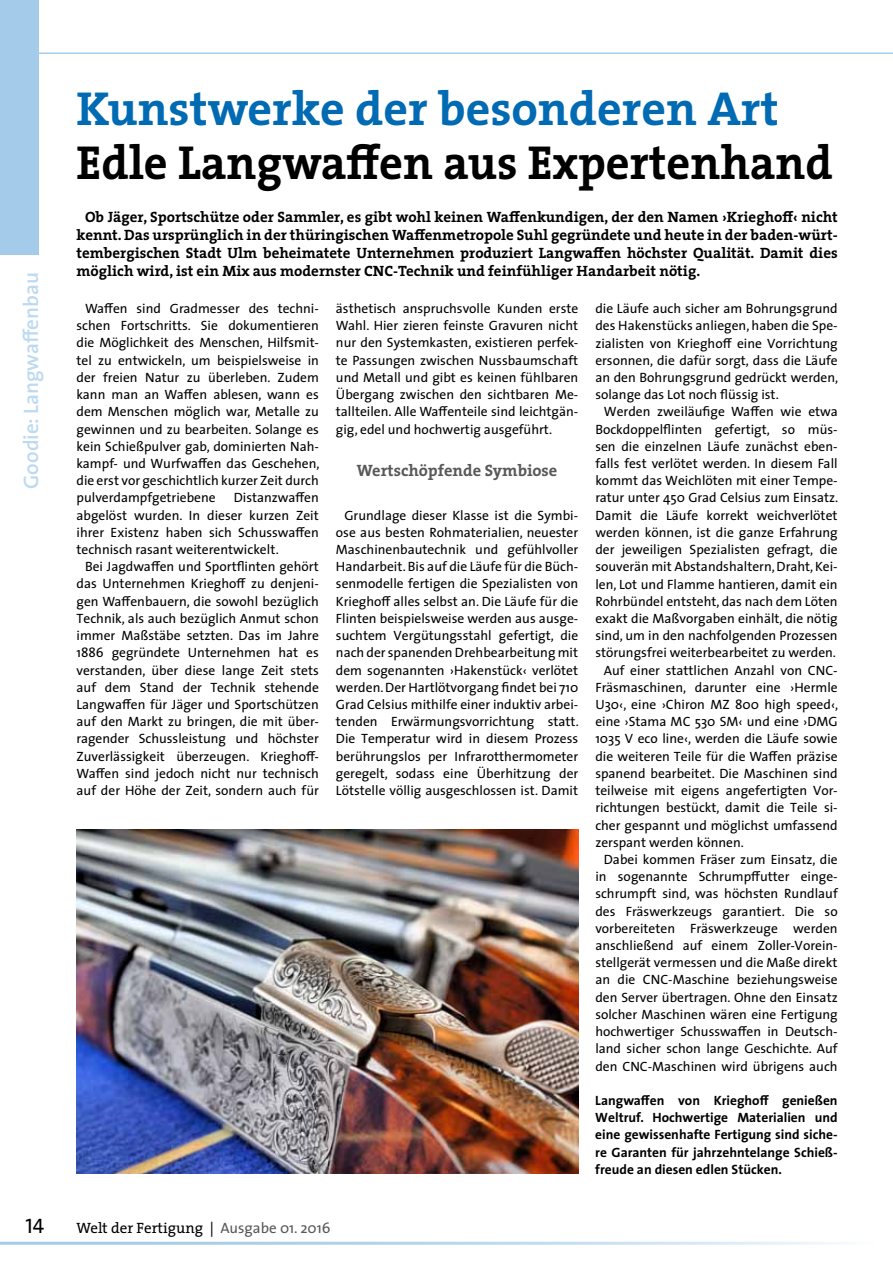
<style>
.page{position:relative;width:893px;height:1263px;background:#fff}
.page>*{position:absolute;margin:0;border:0;box-sizing:border-box;transform-origin:0 0}
.t1{font:700 48px/54px "The Serif";color:#000}
.t2{font:600 21px "The Sans";color:#bddaf0}
.t3{font:21px "The Sans Regular Caps";color:#000}
.t4{font:700 16.5px "The Serif";color:#58585a}
.t5{font:700 15px/18px "The Serif";color:#000;text-align:justify}
.t6{font:15px "The Serif";color:#000}
.t7{font:13.5px/17.2px "The Sans";color:#000;text-align:justify}
.t8{font:700 13.5px/17.2px "The Sans";color:#000;text-align:justify}
.s1{color:#006ab3}
.s2{font-family:"The Sans"}
.s3{font-family:"The Sans";color:#58585a}
</style>
<div class="page">
<div style="left:0;top:0;width:38px;height:255px;background:#a4ccea"></div>
<hr style="left:38px;top:53px;width:855px;height:1px;background:#a4ccea">
<hr style="left:0;top:1242px;width:876px;height:3px;background:#a4ccea">
<img style="left:77px;top:829px;width:501px;height:344px">
<p class="t2" style="left:14px;top:489px;width:218px;rotate:-90deg">Goodie: Langwaffenbau</p>
<p class="t1" style="left:77px;top:81px;width:758px"><span class="s1">Kunstwerke der besonderen Art<br></span>Edle Langwaffen aus Expertenhand</p>
<p class="t5" style="left:77px;top:207px;width:763px;text-indent:9px">Ob Jäger, Sportschütze oder Sammler, es gibt wohl keinen Waffenkundigen, der den Namen ›Krieghoff‹ nicht kennt. Das ursprünglich in der thüringischen Waffenmetropole Suhl gegründete und heute in der baden-würt&shy;tembergischen Stadt Ulm beheimatete Unternehmen produziert Langwaffen höchster Qualität. Damit dies möglich wird, ist ein Mix aus modernster CNC-Technik und feinfühliger Handarbeit nötig.</p>
<p class="t7" style="left:77px;top:299px;width:245px;text-indent:9px">Waffen sind Gradmesser des techni&shy;schen Fortschritts. Sie dokumentieren die Möglichkeit des Menschen, Hilfsmit&shy;tel zu entwickeln, um beispielsweise in der freien Natur zu überleben. Zudem kann man an Waffen ablesen, wann es dem Menschen möglich war, Metalle zu gewinnen und zu bearbeiten. Solange es kein Schießpulver gab, dominierten Nah&shy;kampf- und Wurfwaffen das Geschehen, die erst vor geschichtlich kurzer Zeit durch pulverdampfgetriebene</p>
<p class="t7" style="left:234px;top:489px;width:87px">Distanzwaffen</p>
<p class="t7" style="left:77px;top:506px;width:244px">abgelöst wurden. In dieser kurzen Zeit</p>
<p class="t7" style="left:77px;top:523px;width:244px">ihrer Existenz haben sich Schusswaffen</p>
<p class="t7" style="left:77px;top:540px;width:204px">technisch rasant weiterentwickelt.</p>
<p class="t7" style="left:85px;top:558px;width:235px">Bei Jagdwaffen und Sportflinten gehört</p>
<p class="t7" style="left:77px;top:575px;width:244px">das Unternehmen Krieghoff zu denjeni-</p>
<p class="t7" style="left:77px;top:592px;width:244px">gen Waffenbauern, die sowohl bezüglich</p>
<p class="t7" style="left:77px;top:609px;width:244px">Technik, als auch bezüglich Anmut schon</p>
<p class="t7" style="left:77px;top:626px;width:244px">immer Maßstäbe setzten. Das im Jahre</p>
<p class="t7" style="left:77px;top:644px;width:244px">1886 gegründete Unternehmen hat es</p>
<p class="t7" style="left:77px;top:661px;width:244px">verstanden, über diese lange Zeit stets</p>
<p class="t7" style="left:77px;top:678px;width:244px">auf dem Stand der Technik stehende</p>
<p class="t7" style="left:77px;top:695px;width:244px">Langwaffen für Jäger und Sportschützen</p>
<p class="t7" style="left:77px;top:713px;width:244px">auf den Markt zu bringen, die mit über-</p>
<p class="t7" style="left:77px;top:730px;width:244px">ragender Schussleistung und höchster</p>
<p class="t7" style="left:77px;top:747px;width:244px">Zuverlässigkeit überzeugen. Krieghoff-</p>
<p class="t7" style="left:77px;top:764px;width:244px">Waffen sind jedoch nicht nur technisch</p>
<p class="t7" style="left:77px;top:781px;width:244px">auf der Höhe der Zeit, sondern auch für</p>
<p class="t7" style="left:336px;top:299px;width:244px">ästhetisch anspruchsvolle Kunden erste Wahl. Hier zieren feinste Gravuren nicht nur den Systemkasten, existieren perfek&shy;te Passungen zwischen Nussbaumschaft und Metall und gibt es keinen fühlbaren Übergang zwischen den sichtbaren Me&shy;tallteilen. Alle Waffenteile sind leichtgän&shy;gig, edel und hochwertig ausgeführt.</p>
<p class="t4" style="left:357px;top:456px;width:202px">Wertschöpfende Symbiose</p>
<p class="t7" style="left:336px;top:506px;width:244px;text-align:center">Grundlage dieser Klasse ist die Symbi&shy;ose aus besten Rohmaterialien, neuester Maschinenbautechnik und gefühlvoller Handarbeit. Bis auf die Läufe für die Büch&shy;senmodelle fertigen die Spezialisten von Krieghoff alles selbst an. Die Läufe für die Flinten beispielsweise werden aus ausge&shy;suchtem Vergütungsstahl gefertigt, die nach der spanenden Drehbearbeitung mit dem sogenannten ›Hakenstück‹ verlötet werden. Der Hartlötvorgang findet bei 710<br>Grad Celsius mithilfe einer induktiv arbei&shy;tenden Erwärmungsvorrichtung statt.<br>Die Temperatur wird in diesem Prozess berührungslos per Infrarotthermometer geregelt, sodass eine Überhitzung der Lötstelle völlig ausgeschlossen ist. Damit</p>
<p class="t7" style="left:595px;top:299px;width:244px">die Läufe auch sicher am Bohrungsgrund</p>
<p class="t7" style="left:595px;top:317px;width:244px">des Hakenstücks anliegen, haben die Spe-</p>
<p class="t7" style="left:595px;top:334px;width:244px">zialisten von Krieghoff eine Vorrichtung</p>
<p class="t7" style="left:595px;top:351px;width:244px">ersonnen, die dafür sorgt, dass die Läufe</p>
<p class="t7" style="left:595px;top:368px;width:244px">an den Bohrungsgrund gedrückt werden,</p>
<p class="t7" style="left:595px;top:386px;width:185px">solange das Lot noch flüssig ist.</p>
<p class="t7" style="left:604px;top:403px;width:235px">Werden zweiläufige Waffen wie etwa</p>
<p class="t7" style="left:595px;top:420px;width:244px">Bockdoppelflinten gefertigt, so müs-</p>
<p class="t7" style="left:595px;top:437px;width:244px">sen die einzelnen Läufe zunächst eben-</p>
<p class="t7" style="left:595px;top:454px;width:244px">falls fest verlötet werden. In diesem Fall</p>
<p class="t7" style="left:595px;top:472px;width:244px">kommt das Weichlöten mit einer Tempe-</p>
<p class="t7" style="left:595px;top:489px;width:244px">ratur unter 450 Grad Celsius zum Einsatz.</p>
<p class="t7" style="left:595px;top:506px;width:244px">Damit die Läufe korrekt weichverlötet</p>
<p class="t7" style="left:595px;top:523px;width:244px">werden können, ist die ganze Erfahrung</p>
<p class="t7" style="left:595px;top:540px;width:244px">der jeweiligen Spezialisten gefragt, die</p>
<p class="t7" style="left:595px;top:558px;width:244px">souverän mit Abstandshaltern, Draht, Kei-</p>
<p class="t7" style="left:595px;top:575px;width:244px">len, Lot und Flamme hantieren, damit ein</p>
<p class="t7" style="left:595px;top:592px;width:244px">Rohrbündel entsteht, das nach dem Löten</p>
<p class="t7" style="left:595px;top:609px;width:244px">exakt die Maßvorgaben einhält, die nötig</p>
<p class="t7" style="left:595px;top:626px;width:244px">sind, um in den nachfolgenden Prozessen</p>
<p class="t7" style="left:595px;top:644px;width:242px">störungsfrei weiterbearbeitet zu werden.</p>
<p class="t7" style="left:604px;top:661px;width:235px">Auf einer stattlichen Anzahl von CNC-</p>
<p class="t7" style="left:595px;top:678px;width:244px">Fräsmaschinen, darunter eine ›Hermle</p>
<p class="t7" style="left:595px;top:695px;width:244px">U30‹, eine ›Chiron MZ 800 high speed‹,</p>
<p class="t7" style="left:595px;top:713px;width:244px">eine ›Stama MC 530 SM‹ und eine ›DMG</p>
<p class="t7" style="left:595px;top:730px;width:244px">1035 V eco line‹, werden die Läufe sowie</p>
<p class="t7" style="left:595px;top:747px;width:244px">die weiteren Teile für die Waffen präzise</p>
<p class="t7" style="left:595px;top:764px;width:244px">spanend bearbeitet. Die Maschinen sind</p>
<p class="t7" style="left:595px;top:781px;width:244px">teilweise mit eigens angefertigten Vor-</p>
<p class="t7" style="left:595px;top:799px;width:244px">richtungen bestückt, damit die Teile si-</p>
<p class="t7" style="left:595px;top:816px;width:244px">cher gespannt und möglichst umfassend</p>
<p class="t7" style="left:595px;top:833px;width:150px">zerspant werden können.</p>
<p class="t7" style="left:604px;top:850px;width:235px">Dabei kommen Fräser zum Einsatz, die</p>
<p class="t7" style="left:595px;top:867px;width:244px">in sogenannte Schrumpffutter einge-</p>
<p class="t7" style="left:595px;top:885px;width:244px">schrumpft sind, was höchsten Rundlauf</p>
<p class="t7" style="left:595px;top:902px;width:244px">des Fräswerkzeugs garantiert. Die so</p>
<p class="t7" style="left:595px;top:919px;width:244px">vorbereiteten Fräswerkzeuge werden</p>
<p class="t7" style="left:595px;top:936px;width:244px">anschließend auf einem Zoller-Vorein-</p>
<p class="t7" style="left:595px;top:954px;width:244px">stellgerät vermessen und die Maße direkt</p>
<p class="t7" style="left:595px;top:971px;width:244px">an die CNC-Maschine beziehungsweise</p>
<p class="t7" style="left:595px;top:988px;width:244px">den Server übertragen. Ohne den Einsatz</p>
<p class="t7" style="left:595px;top:1005px;width:244px">solcher Maschinen wären eine Fertigung</p>
<p class="t7" style="left:595px;top:1022px;width:244px">hochwertiger Schusswaffen in Deutsch-</p>
<p class="t7" style="left:595px;top:1040px;width:244px">land sicher schon lange Geschichte. Auf</p>
<p class="t7" style="left:595px;top:1057px;width:244px">den CNC-Maschinen wird übrigens auch</p>
<p class="t8" style="left:595px;top:1091px;width:244px">Langwaffen von Krieghoff genießen Weltruf. Hochwertige Materialien und eine gewissenhafte Fertigung sind siche&shy;re Garanten für jahrzehntelange Schieß&shy;freude an diesen edlen Stücken.</p>
<p class="t3" style="left:26px;top:1214px;width:20px">14</p>
<p class="t6" style="left:77px;top:1216px;width:256px">Welt der Fertigung <span class="s2">|</span> <span class="s3">Ausgabe 01. 2016</span></p>
</div>
